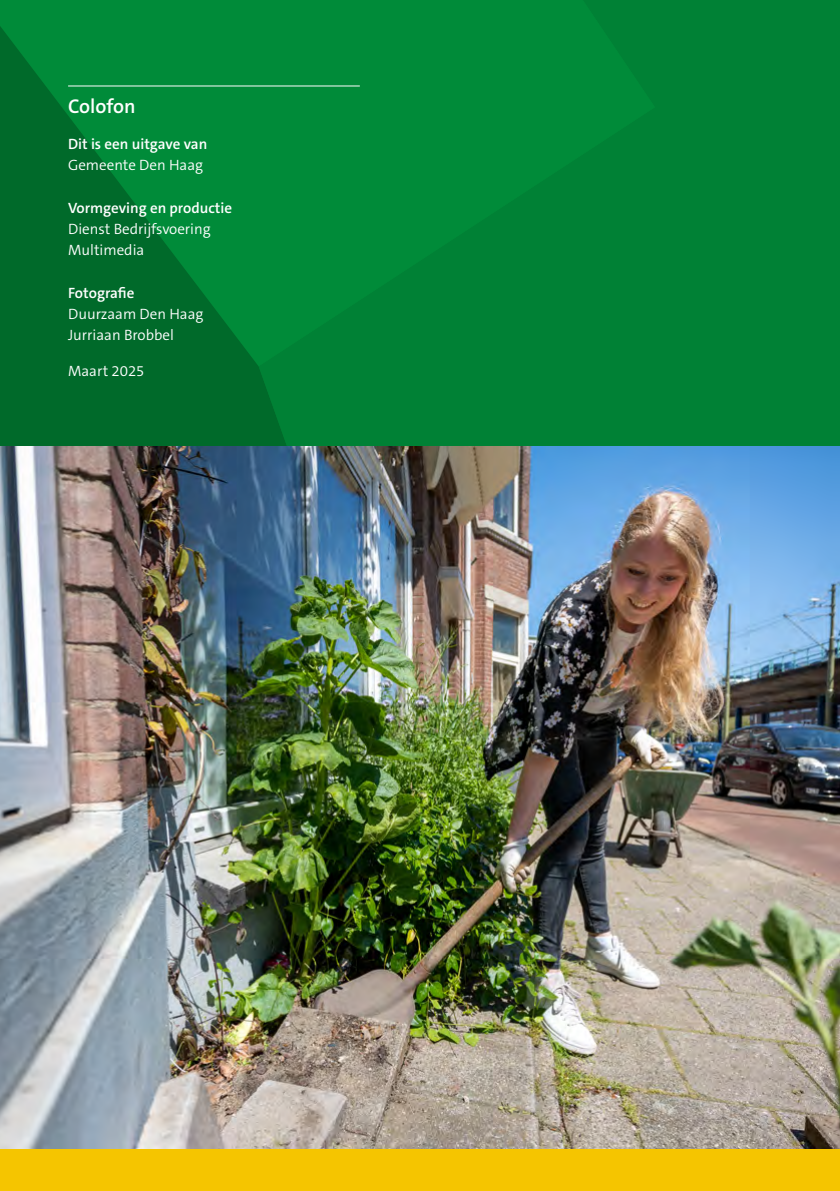
<style>
.page{position:relative;width:840px;height:1191px;background:#fff}
.page>*{position:absolute;margin:0;border:0;box-sizing:border-box;transform-origin:0 0}
.Colofonkop_met_lijn{font:600 20px "The Sans C5";color:#fff}
.Tabel_plat{font:300 15px/21.2px "The Sans C5";color:#fff}
.Tabel_kop_diap{font:600 15px "The Sans C5";color:#fff}
</style>
<div class="page">
<svg style="left:0;top:0;width:839px;height:446px;background:#008034"></svg>
<div style="left:0;top:1148px;width:839px;height:43px;background:#f5c500"></div>
<hr style="left:68px;top:85px;width:291px;height:1px;background:#fff">
<img style="left:0;top:446px;width:839px;height:702px">
<h3 class="Colofonkop_met_lijn" style="left:68px;top:94px;width:69px">Colofon</h3>
<p class="Tabel_kop_diap" style="left:68px;top:134px;width:141px">Dit is een uitgave van</p>
<p class="Tabel_plat" style="left:68px;top:155px;width:136px">Gemeente Den Haag</p>
<p class="Tabel_kop_diap" style="left:68px;top:198px;width:165px">Vormgeving en productie</p>
<p class="Tabel_plat" style="left:68px;top:218px;width:144px">Dienst Bedrijfsvoering</p>
<p class="Tabel_plat" style="left:68px;top:240px;width:78px">Multimedia</p>
<p class="Tabel_kop_diap" style="left:68px;top:283px;width:68px">Fotografie</p>
<p class="Tabel_plat" style="left:68px;top:303px;width:137px">Duurzaam Den Haag<br>Jurriaan Brobbel</p>
<p class="Tabel_plat" style="left:68px;top:360px;width:78px">Maart 2025</p>
</div>
